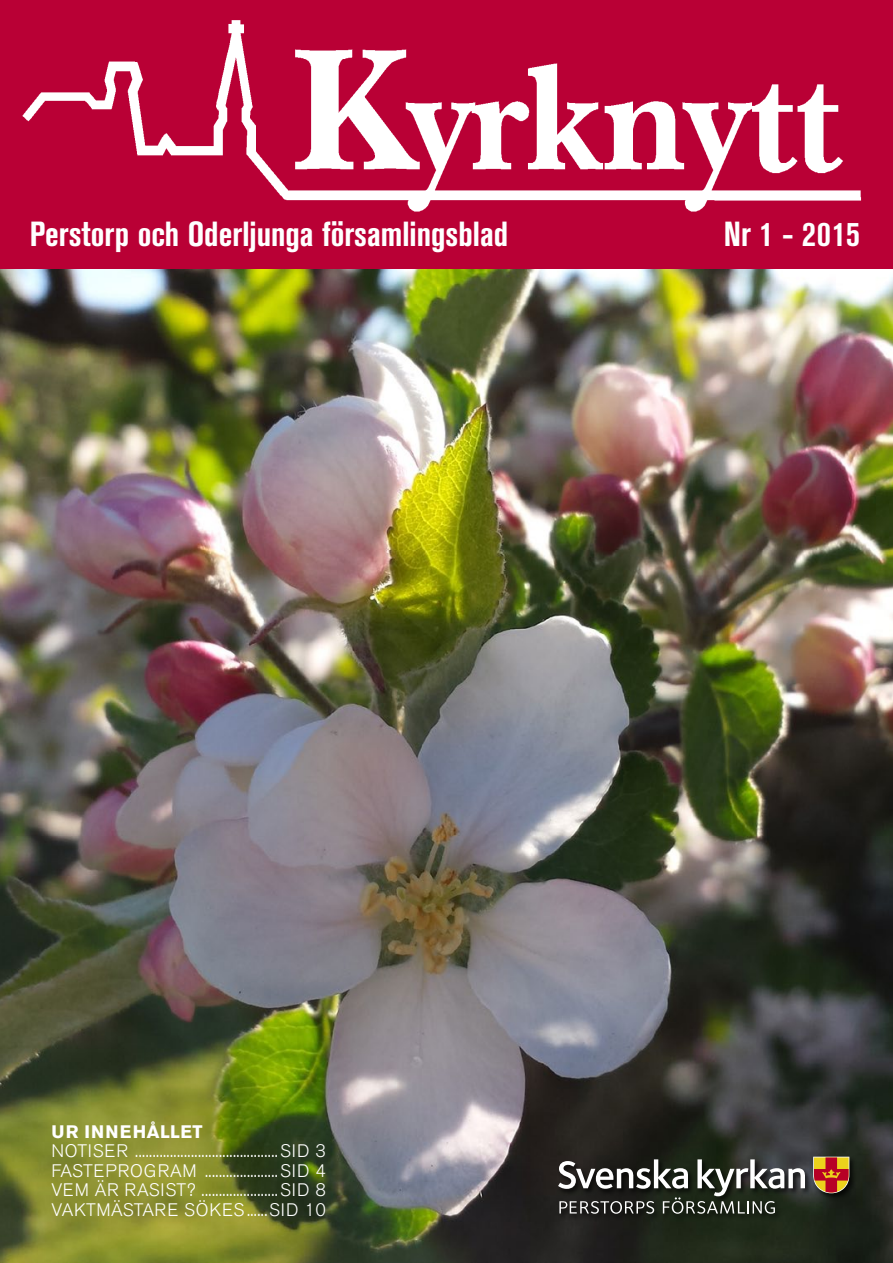
<style>
.page{position:relative;width:893px;height:1263px;background:#fff}
.page>*{position:absolute;margin:0;border:0;box-sizing:border-box;transform-origin:0 0}
.t1{font:700 condensed 34.5px "Akzidenz Grotesk BE";color:#fff}
.t2{font:300 18px/19.5px "Akzidenz Grotesk BE";letter-spacing:.04em;color:#fff;text-align:justify}
.t3{font:700 18px "Akzidenz Grotesk BE";letter-spacing:.05em;color:#fff}
</style>
<div class="page">
<img style="left:0;top:269px;width:893px;height:994px">
<div style="left:0;top:226px;width:893px;height:43px;background:#b90035"></div>
<div style="left:557px;top:1155px;width:300px;height:66px;background:#000;opacity:.75"></div>
<svg style="left:558px;top:1159px;width:247px;height:55px"></svg>
<svg style="left:812px;top:1157px;width:37px;height:37px"></svg>
<img style="left:0;top:17px;width:893px;height:209px">
<div style="left:0;top:0;width:893px;height:17px;background:#b90035"></div>
<h1 class="t1" style="left:30px;top:214px;width:480px">Perstorp och Oderljunga församlingsblad</h1>
<h1 class="t1" style="left:724px;top:214px;width:137px">Nr 1 - 2015</h1>
<p class="t3" style="left:51px;top:1121px;width:153px">UR INNEHÅLLET</p>
<p class="t2" style="left:51px;top:1142px;width:276px">NOTISER .........................................SID 3<br>FASTEPROGRAM .....................SID 4<br>VEM ÄR RASIST? ......................SID 8<br>VAKTMÄSTARE SÖKES......SID 10</p>
</div>
